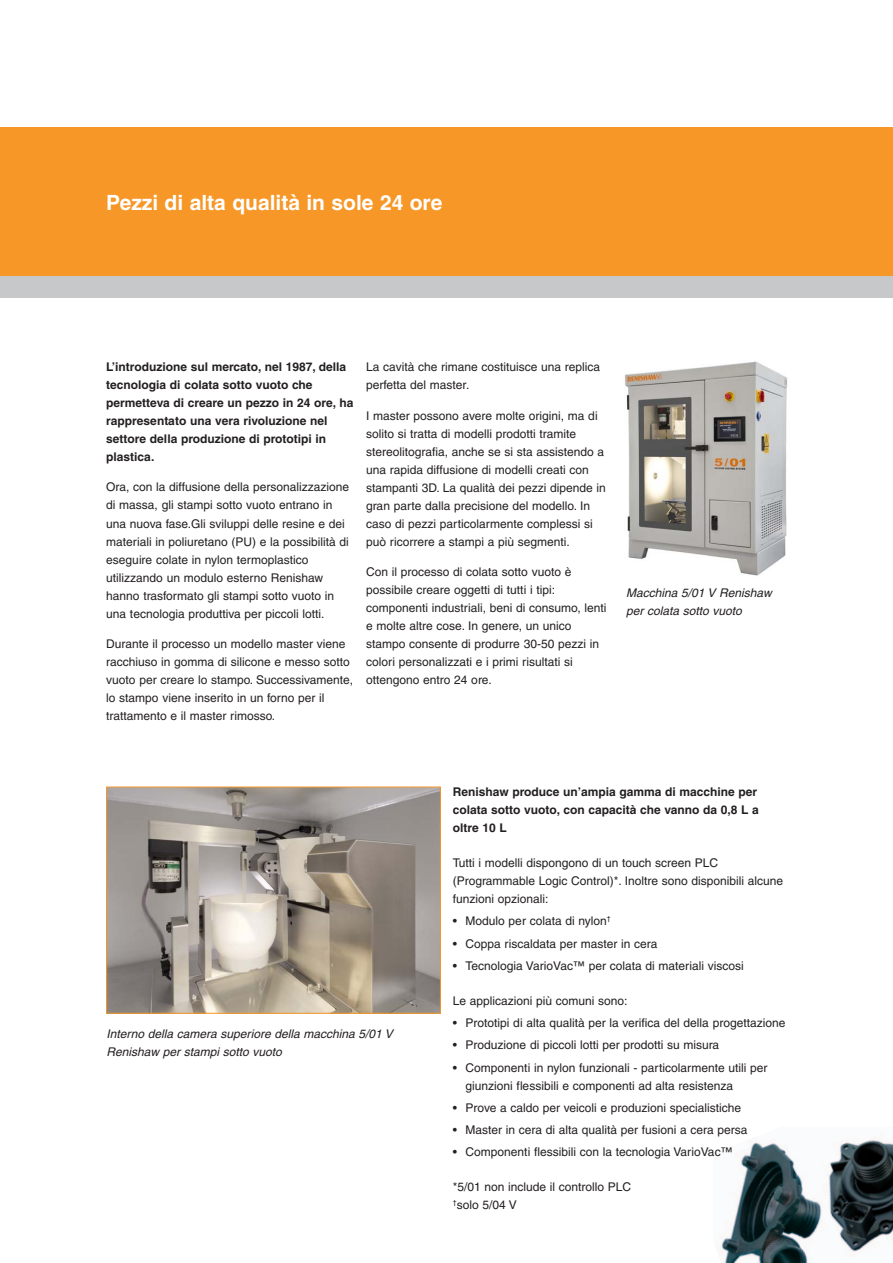
<style>
.page{position:relative;width:893px;height:1263px;background:#fff}
.page>*{position:absolute;margin:0;border:0;box-sizing:border-box;transform-origin:0 0}
.Sub_heading_white{font:700 21px "Helvetica CE";color:#fff}
._8pt_text{font:12px/18px "Helvetica CE";color:#231f20}
.Bulleted_list{font:12px/18px "Helvetica CE";color:#231f20}
._8pt_text_bold_black{font:700 12px/18px "Helvetica CE";color:#231f20}
.Bullet_list_header_a{font:12px/18px "Helvetica CE";color:#231f20}
._8pt_text_oblique{font:italic 12px/18px "Helvetica CE";color:#231f20}
.Bullet_list_header_a-2{font:700 12px/18px "Helvetica CE";color:#231f20}
</style>
<div class="page">
<div style="left:0;top:128px;width:893px;height:148px;background:#f79727"></div>
<div style="left:0;top:276px;width:893px;height:22px;background:#c7c8ca"></div>
<img style="left:718px;top:1139px;width:175px;height:124px">
<img style="left:108px;top:789px;width:331px;height:222px">
<div style="left:106px;top:787px;width:335px;height:226px;border:1px solid #f79727"></div>
<img style="left:624px;top:361px;width:164px;height:215px">
<p class="Sub_heading_white" style="left:106px;top:191px;width:338px">Pezzi di alta qualità in sole 24 ore</p>
<p class="_8pt_text_bold_black" style="left:106px;top:357px;width:249px">L’introduzione sul mercato, nel 1987, della tecnologia di colata sotto vuoto che permetteva di creare un pezzo in 24 ore, ha rappresentato una vera rivoluzione nel settore della produzione di prototipi in plastica.</p>
<p class="_8pt_text" style="left:106px;top:478px;width:244px">Ora, con la diffusione della personalizzazione di massa, gli stampi sotto vuoto entrano in una nuova fase.Gli sviluppi delle resine e dei materiali in poliuretano (PU) e la possibilità di eseguire colate in nylon termoplastico utilizzando un modulo esterno Renishaw hanno trasformato gli stampi sotto vuoto in una tecnologia produttiva per piccoli lotti.</p>
<p class="_8pt_text" style="left:106px;top:635px;width:248px">Durante il processo un modello master viene racchiuso in gomma di silicone e messo sotto vuoto per creare lo stampo. Successivamente, lo stampo viene inserito in un forno per il trattamento e il master rimosso.</p>
<p class="_8pt_text" style="left:366px;top:358px;width:236px">La cavità che rimane costituisce una replica perfetta del master.</p>
<p class="_8pt_text" style="left:366px;top:406px;width:241px">I master possono avere molte origini, ma di solito si tratta di modelli prodotti tramite stereolitografia, anche se si sta assistendo a una rapida diffusione di modelli creati con stampanti 3D. La qualità dei pezzi dipende in gran parte dalla precisione del modello. In caso di pezzi particolarmente complessi si può ricorrere a stampi a più segmenti.</p>
<p class="_8pt_text" style="left:366px;top:563px;width:242px">Con il processo di colata sotto vuoto è possibile creare oggetti di tutti i tipi: componenti industriali, beni di consumo, lenti e molte altre cose. In genere, un unico stampo consente di produrre 30-50 pezzi in colori personalizzati e i primi risultati si ottengono entro 24 ore.</p>
<p class="_8pt_text_oblique" style="left:626px;top:584px;width:147px">Macchina 5/01 V Renishaw per colata sotto vuoto</p>
<p class="_8pt_text_oblique" style="left:107px;top:1025px;width:288px">Interno della camera superiore della macchina 5/01 V<br>Renishaw per stampi sotto vuoto</p>
<p class="Bullet_list_header_a-2" style="left:453px;top:783px;width:307px">Renishaw produce un’ampia gamma di macchine per colata sotto vuoto, con capacità che vanno da 0,8 L a oltre 10 L</p>
<p class="Bullet_list_header_a" style="left:453px;top:854px;width:332px">Tutti i modelli dispongono di un touch screen PLC (Programmable Logic Control)*. Inoltre sono disponibili alcune funzioni opzionali:</p>
<p class="Bulleted_list" style="left:453px;top:912px;width:159px">• Modulo per colata di nylon<sup>†</sup></p>
<p class="Bulleted_list" style="left:453px;top:934px;width:206px">• Coppa riscaldata per master in cera</p>
<p class="Bulleted_list" style="left:453px;top:956px;width:292px">• Tecnologia VarioVac™ per colata di materiali viscosi</p>
<p class="Bullet_list_header_a" style="left:453px;top:991px;width:176px">Le applicazioni più comuni sono:</p>
<p class="Bulleted_list" style="left:453px;top:1014px;width:334px">• Prototipi di alta qualità per la verifica del della progettazione</p>
<p class="Bulleted_list" style="left:453px;top:1036px;width:268px">• Produzione di piccoli lotti per prodotti su misura</p>
<p class="Bulleted_list" style="left:466px;top:1058px;width:303px;text-indent:-13px">• Componenti in nylon funzionali - particolarmente utili per giunzioni flessibili e componenti ad alta resistenza</p>
<p class="Bulleted_list" style="left:453px;top:1098px;width:290px">• Prove a caldo per veicoli e produzioni specialistiche</p>
<p class="Bulleted_list" style="left:453px;top:1121px;width:296px">• Master in cera di alta qualità per fusioni a cera persa</p>
<p class="Bulleted_list" style="left:453px;top:1143px;width:281px">• Componenti flessibili con la tecnologia VarioVac™</p>
<p class="Bullet_list_header_a" style="left:453px;top:1178px;width:180px">*5/01 non include il controllo PLC <sup>†</sup>solo 5/04 V</p>
</div>
